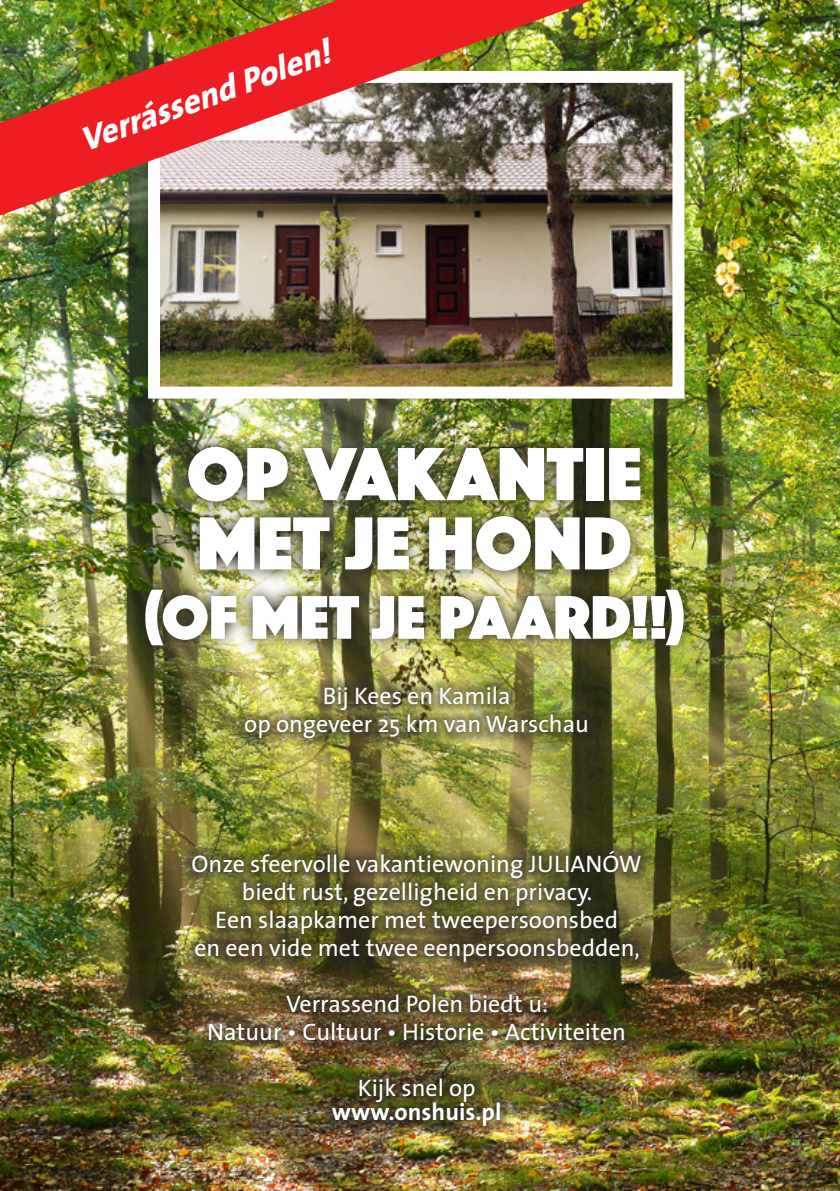
<style>
.page{position:relative;width:840px;height:1191px;background:#fff}
.page>*{position:absolute;margin:0;border:0;box-sizing:border-box;transform-origin:0 0}
.t1{font:78px "Phosphate Solid";color:#fff}
.t2{font:64px "Phosphate Solid";color:#fff}
.t3{font:italic 800 34px "The Sans";color:#fff}
.t4{font:24px "The Sans";color:#fff}
.t5{font:700 24px "The Sans";color:#fff}
</style>
<div class="page">
<img style="left:0;top:0;width:839px;height:1191px">
<img style="left:181px;top:675px;width:470px;height:461px">
<img style="left:161px;top:84px;width:510px;height:301px">
<div style="left:148px;top:71px;width:536px;height:327px;border:12px solid #fff"></div>
<img style="left:130px;top:432px;width:568px;height:228px">
<img style="left:0;top:0;width:592px;height:215px">
<p class="t3" style="left:73px;top:121px;width:265px;rotate:-20deg">Verrássend Polen!</p>
<p class="t1" style="left:186px;top:418px;width:457px">OP VAKANTIE</p>
<p class="t1" style="left:197px;top:488px;width:436px">MET JE HOND</p>
<p class="t2" style="left:144px;top:572px;width:542px">(OF MET JE PAARD!!)</p>
<p class="t4" style="left:322px;top:680px;width:189px">Bij Kees en Kamila</p>
<p class="t4" style="left:244px;top:708px;width:346px">op ongeveer 25 km van Warschau</p>
<p class="t4" style="left:191px;top:848px;width:451px">Onze sfeervolle vakantiewoning JULIANÓW</p>
<p class="t4" style="left:242px;top:876px;width:352px">biedt rust, gezelligheid en privacy.</p>
<p class="t4" style="left:215px;top:904px;width:404px">Een slaapkamer met tweepersoonsbed</p>
<p class="t4" style="left:194px;top:932px;width:447px">en een vide met twee eenpersoonsbedden,</p>
<p class="t4" style="left:286px;top:988px;width:263px">Verrassend Polen biedt u:</p>
<p class="t4" style="left:207px;top:1016px;width:420px">Natuur • Cultuur • Historie • Activiteiten</p>
<p class="t4" style="left:357px;top:1072px;width:119px">Kijk snel op</p>
<p class="t5" style="left:332px;top:1096px;width:171px">www.onshuis.pl</p>
</div>
